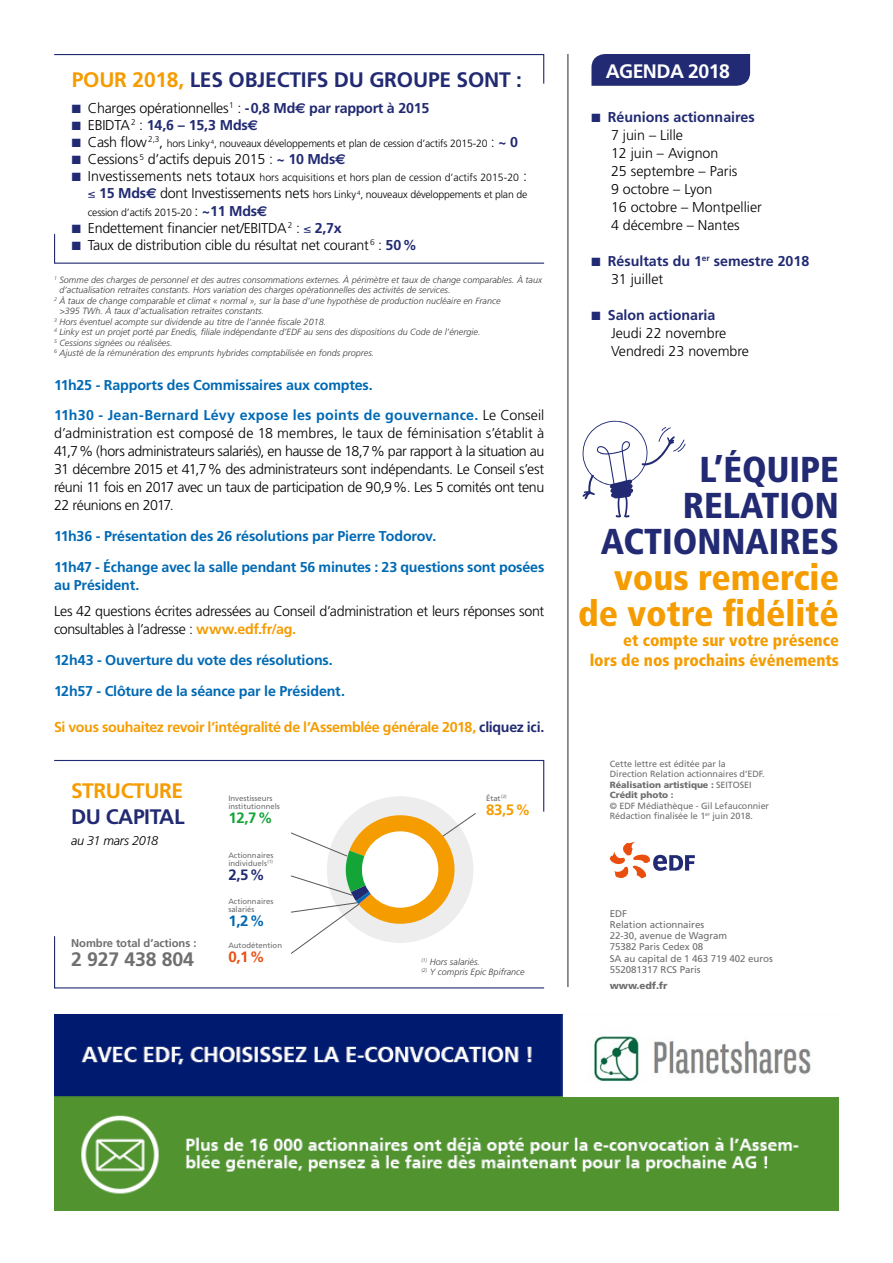
<style>
.page{position:relative;width:893px;height:1263px;background:#fff}
.page>*{position:absolute;margin:0;border:0;box-sizing:border-box;transform-origin:0 0}
.t1{font:900 condensed 36px/36px "Frutiger";color:#212a72;text-align:right}
.t2{font:900 condensed 36px/36px "Frutiger";color:#f59c00;text-align:right}
.t3{font:700 21px "Frutiger";letter-spacing:-.01em;color:#212a72}
.t4{font:700 21px "Frutiger";letter-spacing:-.02em;color:#f59c00}
.t5{font:700 19.5px "Frutiger";letter-spacing:-.03em;color:#fff}
.t6{font:700 19.5px "Frutiger";letter-spacing:-.01em;color:#706f6f}
.t7{font:900 condensed 16.5px/19.8px "Frutiger";color:#f59c00;text-align:right}
.t8{font:700 15px "Frutiger";color:#f59c00}
.t9{font:700 15px "Frutiger";color:#13a538}
.t10{font:700 15px "Frutiger";color:#212a72}
.t11{font:700 15px "Frutiger";color:#e94e0f}
.t12{font:700 15px "Frutiger";color:#0069b4}
.t13{font:300 14.25px/18px "Frutiger";letter-spacing:-.02em;color:#000;text-align:justify}
.t14{font:700 14.25px/30.8px "Frutiger";letter-spacing:-.01em;color:#0069b4}
.t15{font:300 14.25px/18px "Frutiger";color:#000}
.t16{font:700 14.25px/30.8px "Frutiger";letter-spacing:.01em;color:#0069b4}
.t17{font:700 14.25px "Frutiger";letter-spacing:-.025em;color:#f59c00}
.t18{font:700 14.25px/18px "Frutiger";color:#212a72}
.t19{font:italic 300 12.75px "Frutiger";letter-spacing:-.03em;color:#000}
.t20{font:700 11.25px "Frutiger";letter-spacing:-.01em;color:#706f6f}
.t21{font:300 10.5px/17.1px "Frutiger";letter-spacing:-.02em;color:#000;text-align:justify}
.t22{font:9.75px/11.2px "Frutiger";letter-spacing:-.01em;color:#706f6f}
.t23{font:900 9.75px "Frutiger";letter-spacing:-.01em;color:#706f6f}
.t24{font:italic 300 9px/10.5px "Frutiger";color:#3c3c3b}
.t25{font:9px/10.5px "Frutiger";letter-spacing:-.01em;color:#706f6f}
.t26{font:7.8px/7.8px "Frutiger";color:#706f6f}
.s1{color:#f59c00}
.s2{color:#212a72}
.s3{font-weight:700;color:#212a72}
.s4{font-family:"Euro Sans";font-weight:700;color:#212a72}
.s5{font-weight:300;color:#000}
.s6{font-family:"Euro Sans"}
.s7{font-size:14.25px}
.s8{font-weight:700;font-size:14.25px;color:#212a72}
.s9{font-family:"Euro Sans";font-weight:700;font-size:14.25px;color:#212a72}
.s10{font-weight:700;color:#f59c00}
.s11{font-weight:900}
</style>
<div class="page">
<img style="left:54px;top:1014px;width:785px;height:196px">
<div style="left:591px;top:54px;width:159px;height:32px;background:#212a72"></div>
<svg style="left:610px;top:842px;width:85px;height:36px"></svg>
<svg style="left:54px;top:54px;width:491px;height:30px"></svg>
<svg style="left:54px;top:234px;width:491px;height:30px"></svg>
<hr style="left:567px;top:54px;width:2px;height:933px;background:#706f6f">
<svg style="left:54px;top:759px;width:491px;height:230px"></svg>
<div style="left:563px;top:1015px;width:276px;height:81px;background:#fff"></div>
<img style="left:593px;top:1036px;width:218px;height:46px">
<svg style="left:582px;top:420px;width:103px;height:97px"></svg>
<h2 class="t3" style="left:72px;top:68px;width:452px"><span class="s1">POUR 2018,</span> LES OBJECTIFS DU GROUPE SONT :</h2>
<h3 class="t13" style="left:72px;top:99px;width:359px"><span class="s2">■</span> Charges opérationnelles<sup>1</sup> : <span class="s3">-0,8 Md</span><span class="s4">€</span> <span class="s3">par rapport à 2015</span></h3>
<h3 class="t18" style="left:72px;top:116px;width:188px">■ <span class="s5">EBIDTA</span> <sup>2</sup> <span class="s5">:</span> 14,6 – 15,3 Mds<span class="s6">€</span></h3>
<p class="t21" style="left:72px;top:135px;width:448px"><span class="s2">■</span> <span class="s7">Cash flow</span> <sup>2,3</sup><span class="s7">,</span> hors Linky <sup>4</sup>, nouveaux développements et plan de cession d’actifs 2015-20 <span class="s7">:</span> <span class="s8">~ 0</span></p>
<h3 class="t13" style="left:72px;top:150px;width:276px"><span class="s2">■</span> Cessions <sup>5</sup> d’actifs depuis 2015 : <span class="s3">~ 10 Mds</span><span class="s4">€</span></h3>
<p class="t21" style="left:88px;top:169px;width:441px;text-indent:-16px"><span class="s2">■</span> <span class="s7">Investissements nets totaux</span> hors acquisitions et hors plan de cession d’actifs 2015-20 <span class="s7">: </span><span class="s2">≤</span> <span class="s8">15 Mds</span><span class="s9">€</span> <span class="s7">dont Investissements nets</span> hors Linky <sup>4</sup>, nouveaux développements et plan de cession d’actifs 2015-20 <span class="s7">:</span> <span class="s8">~11 Mds</span><span class="s9">€</span></p>
<h3 class="t13" style="left:72px;top:219px;width:271px"><span class="s2">■</span> Endettement financier net/EBITDA<sup>2</sup> : <span class="s2">≤</span> <span class="s3">2,7x</span></h3>
<h3 class="t13" style="left:72px;top:236px;width:347px"><span class="s2">■</span> Taux de distribution cible du résultat net courant<sup>6</sup> : <span class="s3">50%</span></h3>
<p class="t24" style="left:54px;top:274px;width:490px"><sup>1</sup> Somme des charges de personnel et des autres consommations externes. À périmètre et taux de change comparables. À taux</p>
<p class="t24" style="left:59px;top:285px;width:393px">d’actualisation retraites constants. Hors variation des charges opérationnelles des activités de services.</p>
<p class="t24" style="left:54px;top:295px;width:448px"><sup>2</sup> À taux de change comparable et climat « normal », sur la base d’une hypothèse de production nucléaire en France</p>
<p class="t24" style="left:59px;top:306px;width:206px">&gt;395 TWh. À taux d’actualisation retraites constants.</p>
<p class="t24" style="left:54px;top:316px;width:274px"><sup>3</sup> Hors éventuel acompte sur dividende au titre de l’année fiscale 2018.</p>
<p class="t24" style="left:54px;top:327px;width:428px"><sup>4</sup> Linky est un projet porté par Enedis, filiale indépendante d’EDF au sens des dispositions du Code de l’énergie.</p>
<p class="t24" style="left:54px;top:337px;width:120px"><sup>5</sup> Cessions signées ou réalisées.</p>
<p class="t24" style="left:54px;top:348px;width:322px"><sup>6</sup> Ajusté de la rémunération des emprunts hybrides comptabilisée en fonds propres.</p>
<h3 class="t16" style="left:54px;top:369px;width:492px">11h25 - Rapports des Commissaires aux comptes.<br>11h30 - Jean-Bernard Lévy expose les points de gouvernance. <span class="s5">Le Conseil</span></h3>
<p class="t13" style="left:54px;top:424px;width:492px">d’administration est composé de 18 membres, le taux de féminisation s’établit à 41,7% (hors administrateurs salariés), en hausse de 18,7% par rapport à la situation au 31 décembre 2015 et 41,7% des administrateurs sont indépendants. Le Conseil s’est réuni 11 fois en 2017 avec un taux de participation de 90,9%. Les 5 comités ont tenu 22 réunions en 2017.</p>
<h3 class="t14" style="left:54px;top:521px;width:492px">11h36 - Présentation des 26 résolutions par Pierre Todorov.<br>11h47 - Échange avec la salle pendant 56 minutes : 23 questions sont posées</h3>
<h3 class="t14" style="left:54px;top:569px;width:87px">au Président.</h3>
<h3 class="t13" style="left:54px;top:602px;width:492px">Les 42 questions écrites adressées au Conseil d’administration et leurs réponses sont consultables à l’adresse : <span class="s10">www.edf.fr/ag.</span></h3>
<h3 class="t14" style="left:54px;top:645px;width:292px">12h43 - Ouverture du vote des résolutions.<br>12h57 - Clôture de la séance par le Président.</h3>
<h3 class="t17" style="left:54px;top:719px;width:492px">Si vous souhaitez revoir l’intégralité de l’Assemblée générale 2018, <span class="s2">cliquez ici.</span></h3>
<h2 class="t4" style="left:71px;top:779px;width:114px">STRUCTURE</h2>
<h2 class="t3" style="left:71px;top:804px;width:115px">DU CAPITAL</h2>
<h3 class="t19" style="left:71px;top:833px;width:89px">au 31 mars 2018</h3>
<p class="t20" style="left:71px;top:936px;width:127px">Nombre total d’actions :</p>
<h3 class="t6" style="left:71px;top:948px;width:124px">2 927 438 804</h3>
<p class="t26" style="left:228px;top:794px;width:53px">Investisseurs institutionnels</p>
<h3 class="t9" style="left:228px;top:809px;width:46px">12,7%</h3>
<p class="t26" style="left:228px;top:851px;width:47px">Actionnaires individuels<sup>(1)</sup></p>
<h3 class="t10" style="left:228px;top:866px;width:38px">2,5%</h3>
<p class="t26" style="left:228px;top:897px;width:47px">Actionnaires salariés</p>
<h3 class="t12" style="left:228px;top:912px;width:38px">1,2%</h3>
<p class="t26" style="left:228px;top:941px;width:55px">Autodétention</p>
<h3 class="t11" style="left:228px;top:948px;width:38px">0,1%</h3>
<p class="t26" style="left:486px;top:794px;width:22px">État<sup>(2)</sup></p>
<h3 class="t8" style="left:486px;top:801px;width:46px">83,5%</h3>
<p class="t24" style="left:421px;top:956px;width:105px"><sup>(1)</sup> Hors salariés.<br><sup>(2)</sup> Y compris Epic Bpifrance</p>
<h3 class="t5" style="left:606px;top:60px;width:126px">AGENDA 2018</h3>
<h3 class="t15" style="left:611px;top:108px;width:152px;text-indent:-19px"><span class="s2">■</span> <span class="s3">Réunions actionnaires<br></span>7 juin – Lille<br>12 juin – Avignon<br>25 septembre – Paris<br>9 octobre – Lyon<br>16 octobre – Montpellier<br>4 décembre – Nantes</h3>
<h3 class="t18" style="left:611px;top:252px;width:200px;text-indent:-19px">■ Résultats du 1<sup>er</sup> semestre 2018<br><span class="s5">31 juillet</span></h3>
<h3 class="t15" style="left:611px;top:306px;width:140px;text-indent:-19px"><span class="s2">■</span> <span class="s3">Salon actionaria<br></span>Jeudi 22 novembre<br>Vendredi 23 novembre</h3>
<h1 class="t1" style="left:601px;top:451px;width:240px">L’ÉQUIPE<br>RELATION<br>ACTIONNAIRES</h1>
<h1 class="t2" style="left:578px;top:559px;width:262px">vous remercie de votre fidélité</h1>
<h3 class="t7" style="left:590px;top:630px;width:251px">et compte sur votre présence<br>lors de nos prochains événements</h3>
<p class="t25" style="left:610px;top:758px;width:156px">Cette lettre est éditée par la<br>Direction Relation actionnaires d’EDF.<br><span class="s11">Réalisation artistique :</span> SEITOSEI<br><span class="s11">Crédit photo :</span></p>
<p class="t25" style="left:610px;top:800px;width:161px">© EDF Médiathèque - Gil Lefauconnier<br>Rédaction finalisée le 1<sup>er</sup> juin 2018.</p>
<p class="t22" style="left:610px;top:908px;width:165px">EDF<br>Relation actionnaires<br>22-30, avenue de Wagram<br>75382 Paris Cedex 08<br>SA au capital de 1 463 719 402 euros<br>552081317 RCS Paris</p>
<p class="t23" style="left:610px;top:979px;width:59px">www.edf.fr</p>
</div>
